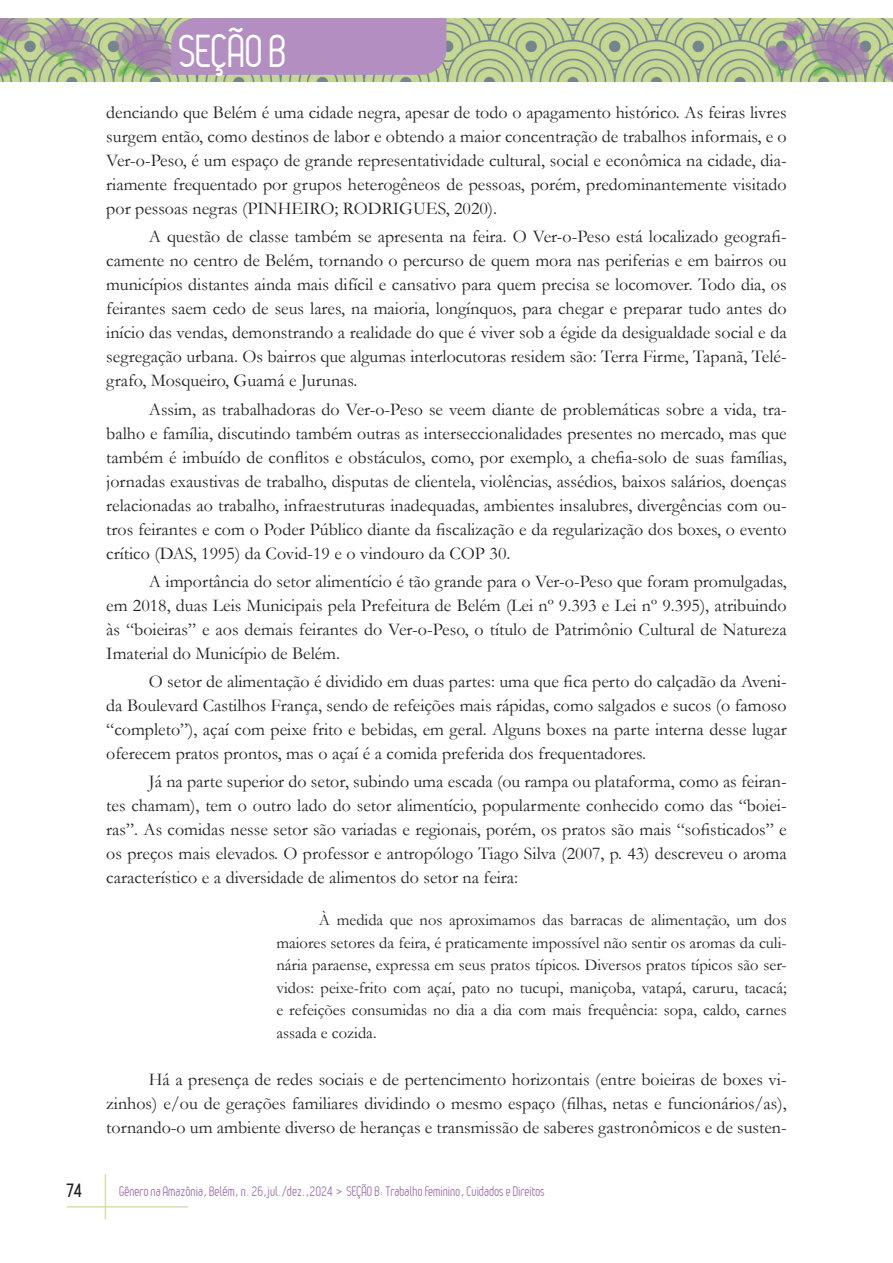
<style>
.page{position:relative;width:893px;height:1263px;background:#fff}
.page>*{position:absolute;margin:0;border:0;box-sizing:border-box;transform-origin:0 0}
.t1{font:45px "Leger";letter-spacing:-.01em;color:#fff}
.Texto{font:18px/24px "Garamond";color:#231f20;text-align:justify}
.t2{font:700 18px "Leger";color:#231f20}
.Citação{font:16.5px/22.5px "Garamond";color:#231f20;text-align:justify}
.t3{font:13.5px "Leger";color:#9f73af}
</style>
<div class="page">
<hr style="left:105px;top:1174px;width:1px;height:45px;background:#d2e0ac">
<hr style="left:67px;top:1206px;width:121px;height:1px;background:#d2e0ac">
<img style="left:0;top:18px;width:893px;height:64px">
<div style="left:171px;top:18px;width:275px;height:57px;background:#b28fc0"></div>
<h1 class="t1" style="left:179px;top:26px;width:110px">SEÇÃO B</h1>
<p class="Texto" style="left:106px;top:100px;width:682px">denciando que Belém é uma cidade negra, apesar de todo o apagamento histórico. As feiras livres surgem então, como destinos de labor e obtendo a maior concentração de trabalhos informais, e o Ver-o-Peso, é um espaço de grande representatividade cultural, social e econômica na cidade, dia&shy;riamente frequentado por grupos heterogêneos de pessoas, porém, predominantemente visitado por pessoas negras (PINHEIRO; RODRIGUES, 2020).</p>
<p class="Texto" style="left:106px;top:224px;width:682px;text-indent:43px">A questão de classe também se apresenta na feira. O Ver-o-Peso está localizado geografi&shy;camente no centro de Belém, tornando o percurso de quem mora nas periferias e em bairros ou municípios distantes ainda mais difícil e cansativo para quem precisa se locomover. Todo dia, os feirantes saem cedo de seus lares, na maioria, longínquos, para chegar e preparar tudo antes do início das vendas, demonstrando a realidade do que é viver sob a égide da desigualdade social e da segregação urbana. Os bairros que algumas interlocutoras residem são: Terra Firme, Tapanã, Telé&shy;grafo, Mosqueiro, Guamá e Jurunas.</p>
<p class="Texto" style="left:106px;top:396px;width:682px;text-indent:43px">Assim, as trabalhadoras do Ver-o-Peso se veem diante de problemáticas sobre a vida, tra&shy;balho e família, discutindo também outras as interseccionalidades presentes no mercado, mas que também é imbuído de conflitos e obstáculos, como, por exemplo, a chefia-solo de suas famílias, jornadas exaustivas de trabalho, disputas de clientela, violências, assédios, baixos salários, doenças relacionadas ao trabalho, infraestruturas inadequadas, ambientes insalubres, divergências com ou&shy;tros feirantes e com o Poder Público diante da fiscalização e da regularização dos boxes, o evento crítico (DAS, 1995) da Covid-19 e o vindouro da COP 30.</p>
<p class="Texto" style="left:106px;top:569px;width:682px;text-indent:43px">A importância do setor alimentício é tão grande para o Ver-o-Peso que foram promulgadas, em 2018, duas Leis Municipais pela Prefeitura de Belém (Lei nº 9.393 e Lei nº 9.395), atribuindo às “boieiras” e aos demais feirantes do Ver-o-Peso, o título de Patrimônio Cultural de Natureza Imaterial do Município de Belém.</p>
<p class="Texto" style="left:106px;top:669px;width:682px;text-indent:43px">O setor de alimentação é dividido em duas partes: uma que fica perto do calçadão da Aveni&shy;da Boulevard Castilhos França, sendo de refeições mais rápidas, como salgados e sucos (o famoso “completo”), açaí com peixe frito e bebidas, em geral. Alguns boxes na parte interna desse lugar oferecem pratos prontos, mas o açaí é a comida preferida dos frequentadores.</p>
<p class="Texto" style="left:106px;top:769px;width:682px;text-indent:43px">Já na parte superior do setor, subindo uma escada (ou rampa ou plataforma, como as feiran&shy;tes chamam), tem o outro lado do setor alimentício, popularmente conhecido como das “boiei&shy;ras”. As comidas nesse setor são variadas e regionais, porém, os pratos são mais “sofisticados” e os preços mais elevados. O professor e antropólogo Tiago Silva (2007, p. 43) descreveu o aroma característico e a diversidade de alimentos do setor na feira:</p>
<p class="Citação" style="left:276px;top:908px;width:512px;text-indent:43px">À medida que nos aproximamos das barracas de alimentação, um dos maiores setores da feira, é praticamente impossível não sentir os aromas da culi&shy;nária paraense, expressa em seus pratos típicos. Diversos pratos típicos são ser&shy;vidos: peixe-frito com açaí, pato no tucupi, maniçoba, vatapá, caruru, tacacá; e refeições consumidas no dia a dia com mais frequência: sopa, caldo, carnes assada e cozida.</p>
<p class="Texto" style="left:106px;top:1067px;width:682px;text-indent:43px">Há a presença de redes sociais e de pertencimento horizontais (entre boieiras de boxes vi&shy;zinhos) e/ou de gerações familiares dividindo o mesmo espaço (filhas, netas e funcionários/as), tornando-o um ambiente diverso de heranças e transmissão de saberes gastronômicos e de susten-</p>
<p class="t2" style="left:67px;top:1180px;width:16px">74</p>
<p class="t3" style="left:119px;top:1183px;width:427px">Gênero na Amazônia, Belém, n. 26,jul./dez.,2024 &gt; SEÇÃO B: Trabalho feminino, Cuidados e Direitos</p>
</div>
